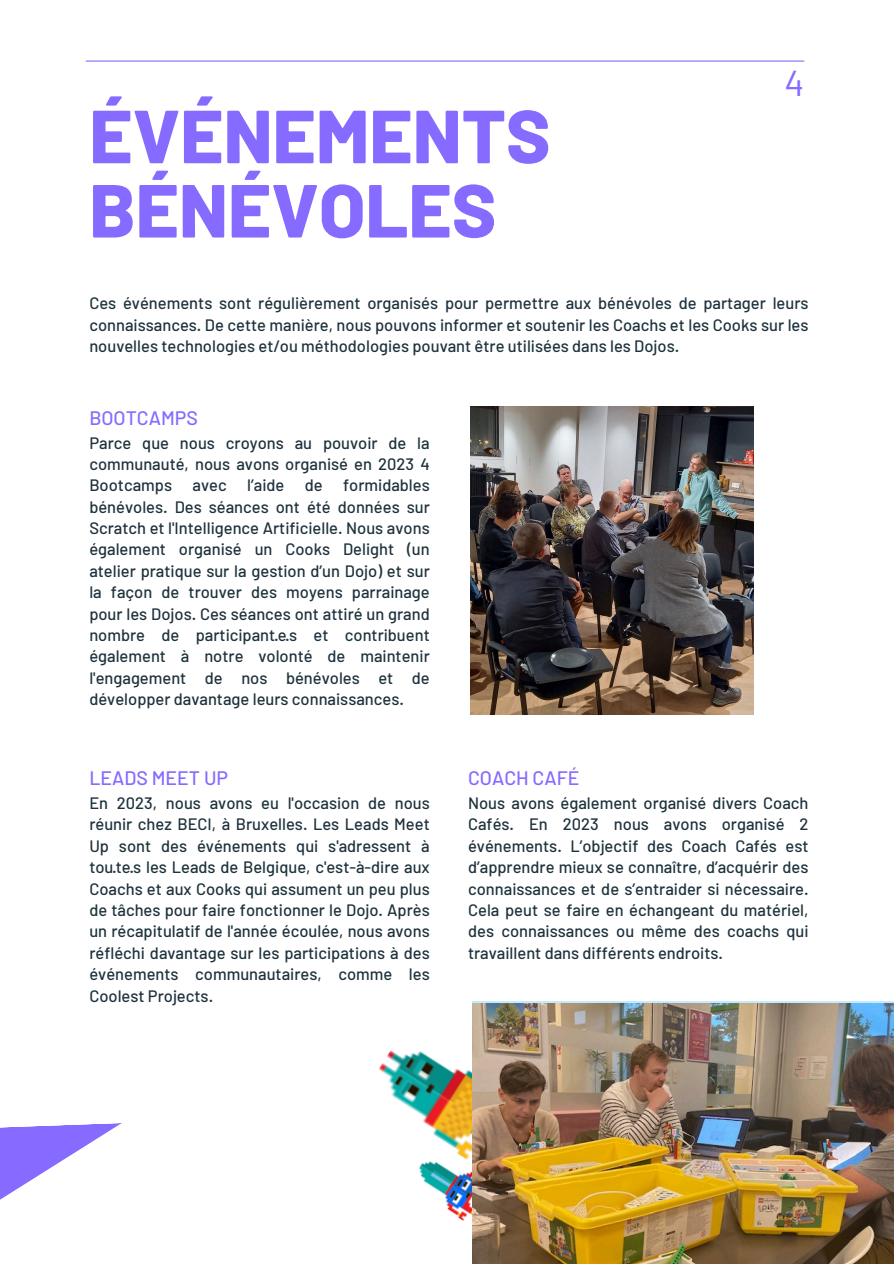
<style>
.page{position:relative;width:894px;height:1264px;background:#fff}
.page>*{position:absolute;margin:0;border:0;box-sizing:border-box;transform-origin:0 0}
.t1{font:800 75px/74.2px "Barlow";color:#876aff}
.t2{font:36px "Barlow";color:#876aff}
.t3{font:500 19.5px "Barlow";color:#876aff}
.t4{font:500 16.5px/21.3px "Barlow";color:#1e323c;text-align:justify}
</style>
<div class="page">
<hr style="left:86px;top:60px;width:718px;height:2px;background:#876aff">
<svg style="left:0;top:1123px;width:122px;height:77px"></svg>
<img style="left:470px;top:407px;width:283px;height:307px">
<img style="left:445px;top:1197px;width:27px;height:24px">
<img style="left:379px;top:1050px;width:93px;height:147px">
<img style="left:472px;top:1003px;width:421px;height:260px">
<p class="t1" style="left:89px;top:96px;width:462px">ÉVÉNEMENTS<br>BÉNÉVOLES</p>
<p class="t2" style="left:784px;top:60px;width:21px">4</p>
<h1 class="t4" style="left:89px;top:292px;width:720px">Ces événements sont régulièrement organisés pour permettre aux bénévoles de partager leurs connaissances. De cette manière, nous pouvons informer et soutenir les Coachs et les Cooks sur les nouvelles technologies et/ou méthodologies pouvant être utilisées dans les Dojos.</h1>
<p class="t3" style="left:89px;top:405px;width:110px">BOOTCAMPS</p>
<p class="t4" style="left:89px;top:431px;width:342px">Parce que nous croyons au pouvoir de la communauté, nous avons organisé en 2023 4<br>Bootcamps avec l’aide de formidables bénévoles. Des séances ont été données sur Scratch et l'Intelligence Artificielle. Nous avons également organisé un Cooks Delight (un atelier pratique sur la gestion d’un Dojo) et sur la façon de trouver des moyens parrainage pour les Dojos. Ces séances ont attiré un grand nombre de participant·e·s et contribuent également à notre volonté de maintenir l'engagement de nos bénévoles et de développer davantage leurs connaissances.</p>
<p class="t3" style="left:89px;top:766px;width:140px">LEADS MEET UP</p>
<p class="t4" style="left:89px;top:791px;width:342px">En 2023, nous avons eu l'occasion de nous réunir chez BECI, à Bruxelles. Les Leads Meet Up sont des événements qui s'adressent à tou·te·s les Leads de Belgique, c'est-à-dire aux Coachs et aux Cooks qui assument un peu plus de tâches pour faire fonctionner le Dojo. Après un récapitulatif de l'année écoulée, nous avons réfléchi davantage sur les participations à des événements communautaires, comme les Coolest Projects.</p>
<p class="t3" style="left:468px;top:766px;width:113px">COACH CAFÉ</p>
<p class="t4" style="left:468px;top:791px;width:342px">Nous avons également organisé divers Coach Cafés. En 2023 nous avons organisé 2 événements. L’objectif des Coach Cafés est d’apprendre mieux se connaître, d’acquérir des connaissances et de s’entraider si nécessaire.<br>Cela peut se faire en échangeant du matériel, des connaissances ou même des coachs qui travaillent dans différents endroits.</p>
</div>
